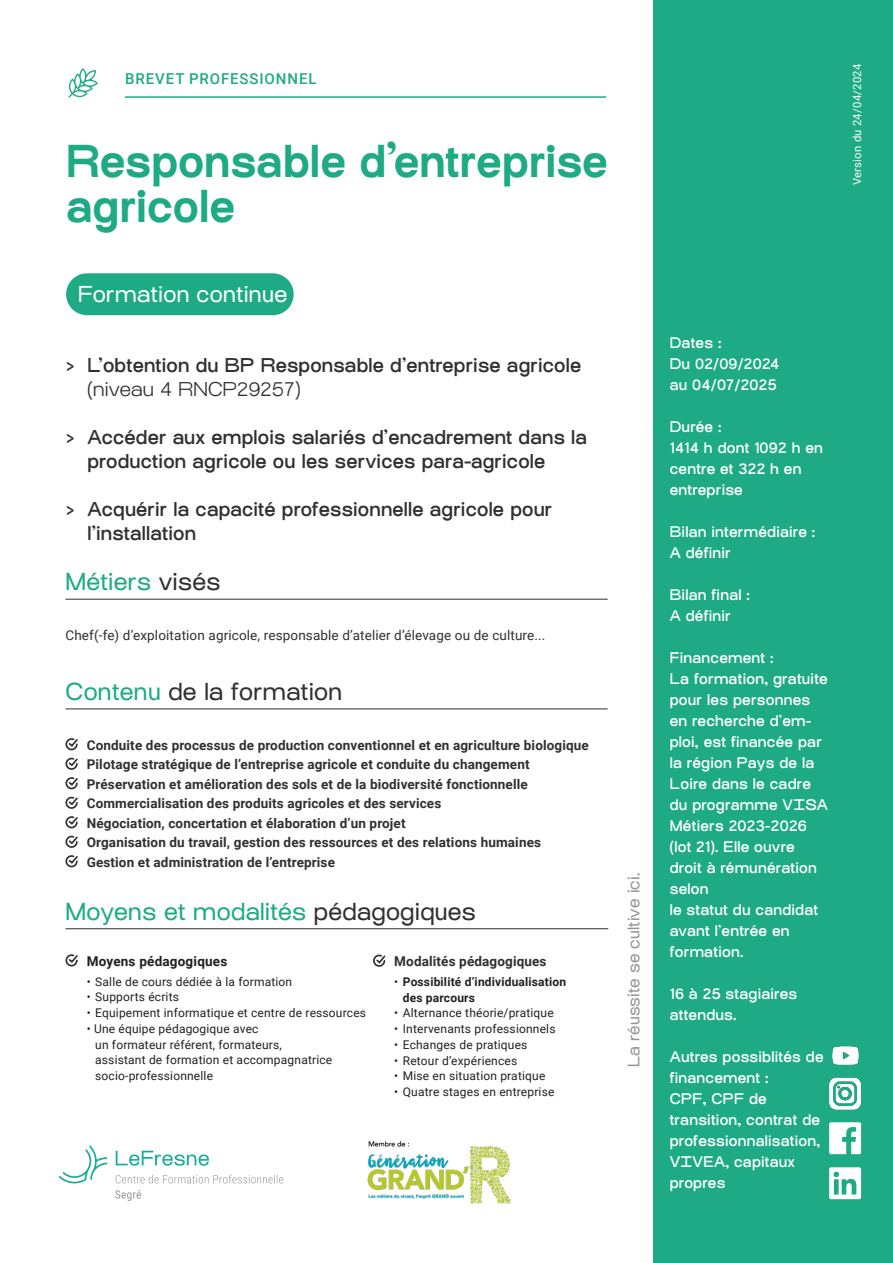
<style>
.page{position:relative;width:893px;height:1263px;background:#fff}
.page>*{position:absolute;margin:0;border:0;box-sizing:border-box;transform-origin:0 0}
.t1{font:700 45px/45px "Osmose";color:#1daa85}
.t2{font:24px "Osmose";letter-spacing:.01em;color:#1daa85}
.t3{font:24px "Osmose";letter-spacing:.01em;color:#312f30}
.t4{font:22.5px "Osmose";letter-spacing:.01em;color:#fff}
.t5{font:500 19.5px/24px "Osmose";letter-spacing:.01em;color:#312f30}
.t6{font:16.5px "Osmose";letter-spacing:.01em;color:#939598}
.t7{font:500 15px/21px "Osmose";letter-spacing:.015em;color:#fff}
.t8{font:500 15px "Roboto";letter-spacing:.06em;color:#1daa85}
.t9{font:700 13.5px "Roboto";letter-spacing:.01em;color:#312f30}
.t10{font:13.5px "Roboto";letter-spacing:.01em;color:#312f30}
.t11{font:700 13.5px "Roboto";letter-spacing:.015em;color:#231f20}
.t12{font:12px "Roboto";letter-spacing:.015em;color:#231f20}
.t13{font:700 12px "Roboto";letter-spacing:.015em;color:#231f20}
.t14{font:11.25px "Roboto";letter-spacing:.025em;color:#fff}
.s1{font-weight:300}
.s2{color:#312f30}
.s3{color:#1daa85}
.s4{font-weight:400}
</style>
<div class="page">
<div style="left:654px;top:0;width:239px;height:1263px;background:#1daa85"></div>
<div style="left:66px;top:273px;width:228px;height:42px;background:#1daa85;border-radius:21px"></div>
<svg style="left:829px;top:1167px;width:32px;height:32px"></svg>
<svg style="left:829px;top:1122px;width:32px;height:32px"></svg>
<hr style="left:125px;top:96px;width:481px;height:2px;background:#1daa85">
<hr style="left:65px;top:708px;width:543px;height:1px;background:#312f30">
<svg style="left:65px;top:738px;width:13px;height:13px"></svg>
<svg style="left:65px;top:757px;width:13px;height:33px"></svg>
<svg style="left:65px;top:796px;width:13px;height:33px"></svg>
<svg style="left:65px;top:835px;width:13px;height:33px"></svg>
<hr style="left:65px;top:599px;width:543px;height:1px;background:#312f30">
<svg style="left:115px;top:1175px;width:168px;height:26px"></svg>
<svg style="left:116px;top:1151px;width:93px;height:15px"></svg>
<svg style="left:59px;top:1145px;width:48px;height:38px"></svg>
<hr style="left:65px;top:928px;width:543px;height:1px;background:#312f30">
<svg style="left:65px;top:954px;width:13px;height:13px"></svg>
<svg style="left:373px;top:954px;width:13px;height:13px"></svg>
<img style="left:367px;top:1140px;width:144px;height:64px">
<img style="left:829px;top:1077px;width:32px;height:32px">
<img style="left:832px;top:1046px;width:27px;height:19px">
<svg style="left:68px;top:68px;width:30px;height:30px"></svg>
<p class="t8" style="left:125px;top:68px;width:193px">BREVET PROFESSIONNEL</p>
<p class="t1" style="left:66px;top:139px;width:543px">Responsable d’entreprise agricole</p>
<p class="t4" style="left:78px;top:282px;width:211px">Formation continue</p>
<p class="t5" style="left:87px;top:356px;width:495px;text-indent:-21px">&gt; L’obtention du BP Responsable d’entreprise agricole <span class="s1">(niveau 4 RNCP29257)</span></p>
<p class="t5" style="left:87px;top:428px;width:501px;text-indent:-21px">&gt; Accéder aux emplois salariés d’encadrement dans la production agricole ou les services para-agricole</p>
<p class="t5" style="left:87px;top:500px;width:466px;text-indent:-21px">&gt; Acquérir la capacité professionnelle agricole pour l’installation</p>
<p class="t2" style="left:65px;top:568px;width:156px">Métiers <span class="s2">visés</span></p>
<p class="t10" style="left:65px;top:625px;width:481px">Chef(-fe) d’exploitation agricole, responsable d’atelier d’élevage ou de culture...</p>
<p class="t3" style="left:65px;top:678px;width:278px"><span class="s3">Contenu</span> de la formation</p>
<p class="t9" style="left:87px;top:735px;width:504px">Conduite des processus de production conventionnel et en agriculture biologique</p>
<p class="t9" style="left:87px;top:755px;width:444px">Pilotage stratégique de l’entreprise agricole et conduite du changement</p>
<p class="t9" style="left:87px;top:774px;width:443px">Préservation et amélioration des sols et de la biodiversité fonctionnelle</p>
<p class="t9" style="left:87px;top:794px;width:356px">Commercialisation des produits agricoles et des services</p>
<p class="t9" style="left:87px;top:813px;width:320px">Négociation, concertation et élaboration d’un projet</p>
<p class="t9" style="left:87px;top:833px;width:456px">Organisation du travail, gestion des ressources et des relations humaines</p>
<p class="t9" style="left:87px;top:852px;width:250px">Gestion et administration de l’entreprise</p>
<p class="t2" style="left:65px;top:898px;width:412px">Moyens et modalités <span class="s2">pédagogiques</span></p>
<p class="t11" style="left:87px;top:951px;width:142px">Moyens pédagogiques</p>
<p class="t12" style="left:87px;top:973px;width:207px">• Salle de cours dédiée à la formation</p>
<p class="t12" style="left:87px;top:989px;width:94px">• Supports écrits</p>
<p class="t12" style="left:87px;top:1004px;width:281px">• Equipement informatique et centre de ressources</p>
<p class="t12" style="left:87px;top:1020px;width:173px">• Une équipe pédagogique avec</p>
<p class="t12" style="left:95px;top:1036px;width:188px">un formateur référent, formateurs,</p>
<p class="t12" style="left:95px;top:1052px;width:239px">assistant de formation et accompagnatrice</p>
<p class="t12" style="left:95px;top:1067px;width:119px">socio-professionnelle</p>
<p class="t9" style="left:394px;top:952px;width:154px">Modalités pédagogiques</p>
<p class="t13" style="left:394px;top:973px;width:173px"><span class="s4">•</span> Possibilité d’individualisation</p>
<p class="t13" style="left:403px;top:989px;width:74px">des parcours</p>
<p class="t12" style="left:394px;top:1005px;width:161px">• Alternance théorie/pratique</p>
<p class="t12" style="left:394px;top:1020px;width:163px">• Intervenants professionnels</p>
<p class="t12" style="left:394px;top:1036px;width:135px">• Echanges de pratiques</p>
<p class="t12" style="left:394px;top:1052px;width:124px">• Retour d’expériences</p>
<p class="t12" style="left:394px;top:1068px;width:153px">• Mise en situation pratique</p>
<p class="t12" style="left:394px;top:1083px;width:162px">• Quatre stages en entreprise</p>
<p class="t6" style="left:624px;top:1067px;width:196px;rotate:-90deg">La réussite se cultive ici.</p>
<p class="t14" style="left:849px;top:185px;width:123px;rotate:-90deg">Version du 24/04/2024</p>
<p class="t7" style="left:670px;top:335px;width:53px">Dates :</p>
<p class="t7" style="left:670px;top:356px;width:111px">Du 02/09/2024 au 04/07/2025</p>
<p class="t7" style="left:670px;top:419px;width:53px">Durée :</p>
<p class="t7" style="left:670px;top:440px;width:155px">1414 h dont 1092 h en centre et 322 h en entreprise</p>
<p class="t7" style="left:670px;top:524px;width:147px">Bilan intermédiaire :</p>
<p class="t7" style="left:670px;top:545px;width:63px">A définir</p>
<p class="t7" style="left:670px;top:587px;width:82px">Bilan final :</p>
<p class="t7" style="left:670px;top:608px;width:63px">A définir</p>
<p class="t7" style="left:670px;top:650px;width:105px">Financement :</p>
<p class="t7" style="left:670px;top:671px;width:160px">La formation, gratuite</p>
<p class="t7" style="left:670px;top:692px;width:154px">pour les personnes en recherche d’em&shy;ploi, est financée par la région Pays de la</p>
<p class="t7" style="left:670px;top:776px;width:160px">Loire dans le cadre du programme VISA<br>Métiers 2023-2026 (lot 21). Elle ouvre droit à rémunération selon</p>
<p class="t7" style="left:670px;top:902px;width:150px">le statut du candidat avant l’entrée en</p>
<p class="t7" style="left:670px;top:944px;width:75px">formation.</p>
<p class="t7" style="left:670px;top:986px;width:129px">16 à 25 stagiaires attendus.</p>
<p class="t7" style="left:670px;top:1049px;width:155px">Autres possiblités de financement :</p>
<p class="t7" style="left:670px;top:1091px;width:99px">CPF, CPF de</p>
<p class="t7" style="left:670px;top:1112px;width:152px">transition, contrat de professionnalisation,<br>VIVEA, capitaux propres</p>
</div>
